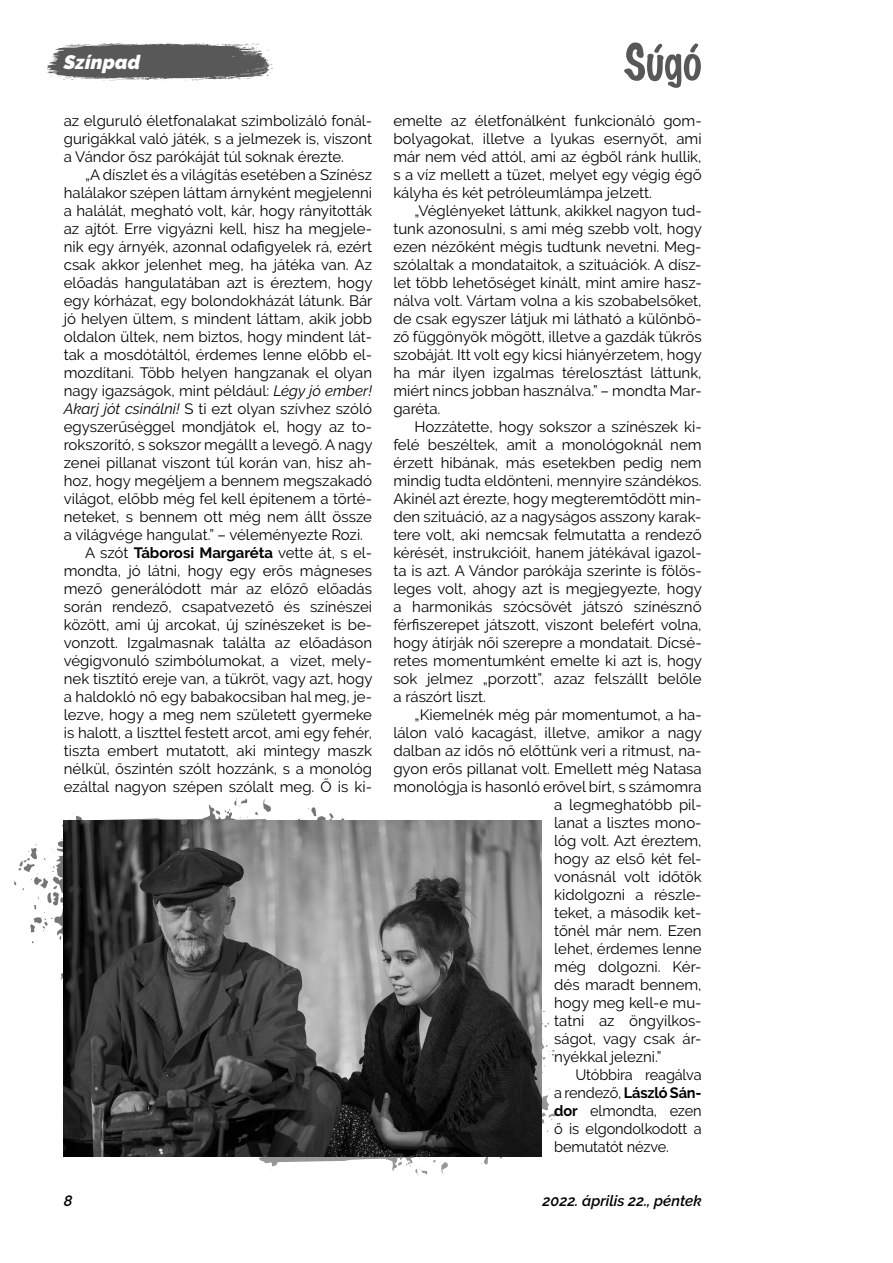
<style>
.page{position:relative;width:893px;height:1263px;background:#fff}
.page>*{position:absolute;margin:0;border:0;box-sizing:border-box;transform-origin:0 0}
.t1{font:italic 900 19.5px "Raleway";letter-spacing:.01em;color:#fff}
.t2{font:15px/18px "Raleway";color:#000;text-align:justify}
.t3{font:italic 600 15px "Raleway";color:#000}
.t4{font:700 15px "Raleway";letter-spacing:-.01em;color:#000}
.s1{font-style:italic}
.s2{font-weight:700}
.s3{font-weight:400}
</style>
<div class="page">
<svg style="left:624px;top:42px;width:77px;height:46px"></svg>
<svg style="left:47px;top:43px;width:226px;height:38px;background:#7b7b7b"></svg>
<svg style="left:258px;top:948px;width:299px;height:228px"></svg>
<svg style="left:14px;top:798px;width:389px;height:182px"></svg>
<img style="left:63px;top:821px;width:478px;height:336px">
<h1 class="t1" style="left:64px;top:51px;width:78px">Színpad</h1>
<p class="t2" style="left:64px;top:112px;width:310px">az elguruló életfonalakat szimbolizáló fonál&shy;gurigákkal való játék, s a jelmezek is, viszont a Vándor ősz parókáját túl soknak érezte.</p>
<p class="t2" style="left:85px;top:166px;width:289px">„A díszlet és a világítás esetében a Színész</p>
<p class="t2" style="left:64px;top:184px;width:310px">halálakor szépen láttam árnyként megjelenni</p>
<p class="t2" style="left:64px;top:202px;width:310px">a halálát, megható volt, kár, hogy rányitották</p>
<p class="t2" style="left:64px;top:220px;width:310px">az ajtót. Erre vigyázni kell, hisz ha megjele-</p>
<p class="t2" style="left:64px;top:238px;width:310px">nik egy árnyék, azonnal odafigyelek rá, ezért</p>
<p class="t2" style="left:64px;top:256px;width:310px">csak akkor jelenhet meg, ha játéka van. Az</p>
<p class="t2" style="left:64px;top:274px;width:310px">előadás hangulatában azt is éreztem, hogy</p>
<p class="t2" style="left:64px;top:292px;width:310px">egy kórházat, egy bolondokházát látunk. Bár</p>
<p class="t2" style="left:64px;top:310px;width:310px">jó helyen ültem, s mindent láttam, akik jobb</p>
<p class="t2" style="left:64px;top:328px;width:310px">oldalon ültek, nem biztos, hogy mindent lát-</p>
<p class="t2" style="left:64px;top:346px;width:310px">tak a mosdótáltól, érdemes lenne előbb el-</p>
<p class="t2" style="left:64px;top:364px;width:310px">mozdítani. Több helyen hangzanak el olyan</p>
<p class="t2" style="left:64px;top:382px;width:310px">nagy igazságok, mint például: <span class="s1">Légy jó ember!</span></p>
<p class="t2" style="left:64px;top:400px;width:310px"><span class="s1">Akarj jót csinálni!</span> S ti ezt olyan szívhez szóló</p>
<p class="t2" style="left:64px;top:418px;width:310px">egyszerűséggel mondjátok el, hogy az to-</p>
<p class="t2" style="left:64px;top:436px;width:310px">rokszorító, s sokszor megállt a levegő. A nagy</p>
<p class="t2" style="left:64px;top:454px;width:310px">zenei pillanat viszont túl korán van, hisz ah-</p>
<p class="t2" style="left:64px;top:472px;width:310px">hoz, hogy megéljem a bennem megszakadó</p>
<p class="t2" style="left:64px;top:490px;width:310px">világot, előbb még fel kell építenem a törté-</p>
<p class="t2" style="left:64px;top:508px;width:310px">neteket, s bennem ott még nem állt össze</p>
<p class="t2" style="left:64px;top:526px;width:301px">a világvége hangulat.” – véleményezte Rozi.</p>
<p class="t2" style="left:85px;top:544px;width:289px">A szót <span class="s2">Táborosi Margaréta</span> vette át, s el-</p>
<p class="t2" style="left:64px;top:562px;width:310px">mondta, jó látni, hogy egy erős mágneses</p>
<p class="t2" style="left:64px;top:580px;width:310px">mező generálódott már az előző előadás</p>
<p class="t2" style="left:64px;top:598px;width:310px">során rendező, csapatvezető és színészei</p>
<p class="t2" style="left:64px;top:616px;width:310px">között, ami új arcokat, új színészeket is be-</p>
<p class="t2" style="left:64px;top:634px;width:310px">vonzott. Izgalmasnak találta az előadáson</p>
<p class="t2" style="left:64px;top:652px;width:310px">végigvonuló szimbólumokat, a vizet, mely-</p>
<p class="t2" style="left:64px;top:670px;width:310px">nek tisztító ereje van, a tükröt, vagy azt, hogy</p>
<p class="t2" style="left:64px;top:688px;width:310px">a haldokló nő egy babakocsiban hal meg, je-</p>
<p class="t2" style="left:64px;top:706px;width:310px">lezve, hogy a meg nem született gyermeke</p>
<p class="t2" style="left:64px;top:724px;width:310px">is halott, a liszttel festett arcot, ami egy fehér,</p>
<p class="t2" style="left:64px;top:742px;width:310px">tiszta embert mutatott, aki mintegy maszk</p>
<p class="t2" style="left:64px;top:760px;width:310px">nélkül, őszintén szólt hozzánk, s a monológ</p>
<p class="t2" style="left:64px;top:778px;width:310px">ezáltal nagyon szépen szólalt meg. Ő is ki-</p>
<p class="t2" style="left:393px;top:112px;width:310px">emelte az életfonálként funkcionáló gom&shy;bolyagokat, illetve a lyukas esernyőt, ami már nem véd attól, ami az égből ránk hullik, s a víz mellett a tüzet, melyet egy végig égő kályha és két petróleumlámpa jelzett.</p>
<p class="t2" style="left:393px;top:202px;width:310px;text-indent:21px">„Véglényeket láttunk, akikkel nagyon tud&shy;tunk azonosulni, s ami még szebb volt, hogy ezen nézőként mégis tudtunk nevetni. Meg&shy;szólaltak a mondataitok, a szituációk. A dísz&shy;let több lehetőséget kínált, mint amire hasz&shy;nálva volt. Vártam volna a kis szobabelsőket, de csak egyszer látjuk mi látható a különbö&shy;ző függönyök mögött, illetve a gazdák tükrös szobáját. Itt volt egy kicsi hiányérzetem, hogy ha már ilyen izgalmas térelosztást láttunk, miért nincs jobban használva.” – mondta Mar&shy;garéta.</p>
<p class="t2" style="left:393px;top:418px;width:310px;text-indent:21px">Hozzátette, hogy sokszor a színészek ki&shy;felé beszéltek, amit a monológoknál nem érzett hibának, más esetekben pedig nem mindig tudta eldönteni, mennyire szándékos.<br>Akinél azt érezte, hogy megteremtődött min&shy;den szituáció, az a nagyságos asszony karak&shy;tere volt, aki nemcsak felmutatta a rendező kérését, instrukcióit, hanem játékával igazol&shy;ta is azt. A Vándor parókája szerinte is fölös&shy;leges volt, ahogy azt is megjegyezte, hogy a harmonikás szócsövét játszó színésznő férfiszerepet játszott, viszont belefért volna, hogy átírják női szerepre a mondatait. Dícsé&shy;retes momentumként emelte ki azt is, hogy sok jelmez „porzott”, azaz felszállt belőle a rászórt liszt.</p>
<p class="t2" style="left:415px;top:706px;width:289px">„Kiemelnék még pár momentumot, a ha-</p>
<p class="t2" style="left:393px;top:724px;width:310px">lálon való kacagást, illetve, amikor a nagy</p>
<p class="t2" style="left:393px;top:742px;width:310px">dalban az idős nő előttünk veri a ritmust, na-</p>
<p class="t2" style="left:393px;top:760px;width:310px">gyon erős pillanat volt. Emellett még Natasa</p>
<p class="t2" style="left:393px;top:778px;width:310px">monológja is hasonló erővel bírt, s számomra</p>
<p class="t2" style="left:554px;top:796px;width:149px">a legmeghatóbb pil-</p>
<p class="t2" style="left:554px;top:814px;width:149px">lanat a lisztes mono-</p>
<p class="t2" style="left:554px;top:832px;width:149px">lóg volt. Azt éreztem,</p>
<p class="t2" style="left:554px;top:850px;width:149px">hogy az első két fel-</p>
<p class="t2" style="left:554px;top:868px;width:149px">vonásnál volt időtök</p>
<p class="t2" style="left:554px;top:886px;width:149px">kidolgozni a részle-</p>
<p class="t2" style="left:554px;top:904px;width:149px">teket, a második ket-</p>
<p class="t2" style="left:554px;top:922px;width:149px">tőnél már nem. Ezen</p>
<p class="t2" style="left:554px;top:940px;width:149px">lehet, érdemes lenne</p>
<p class="t2" style="left:554px;top:958px;width:149px">még dolgozni. Kér-</p>
<p class="t2" style="left:554px;top:976px;width:149px">dés maradt bennem,</p>
<p class="t2" style="left:554px;top:994px;width:149px">hogy meg kell-e mu-</p>
<p class="t2" style="left:554px;top:1012px;width:149px">tatni az öngyilkos-</p>
<p class="t2" style="left:554px;top:1030px;width:149px">ságot, vagy csak ár-</p>
<p class="t2" style="left:554px;top:1048px;width:109px">nyékkal jelezni.”</p>
<p class="t2" style="left:575px;top:1066px;width:128px">Utóbbira reagálva</p>
<p class="t4" style="left:554px;top:1084px;width:149px"><span class="s3">a rendező,</span> László Sán-</p>
<p class="t2" style="left:554px;top:1102px;width:149px"><span class="s2">dor</span> elmondta, ezen</p>
<p class="t2" style="left:554px;top:1120px;width:149px">ő is elgondolkodott a</p>
<p class="t2" style="left:554px;top:1138px;width:116px">bemutatót nézve.</p>
<p class="t3" style="left:64px;top:1192px;width:10px">8</p>
<p class="t3" style="left:543px;top:1192px;width:161px">2022. április 22., péntek</p>
</div>
